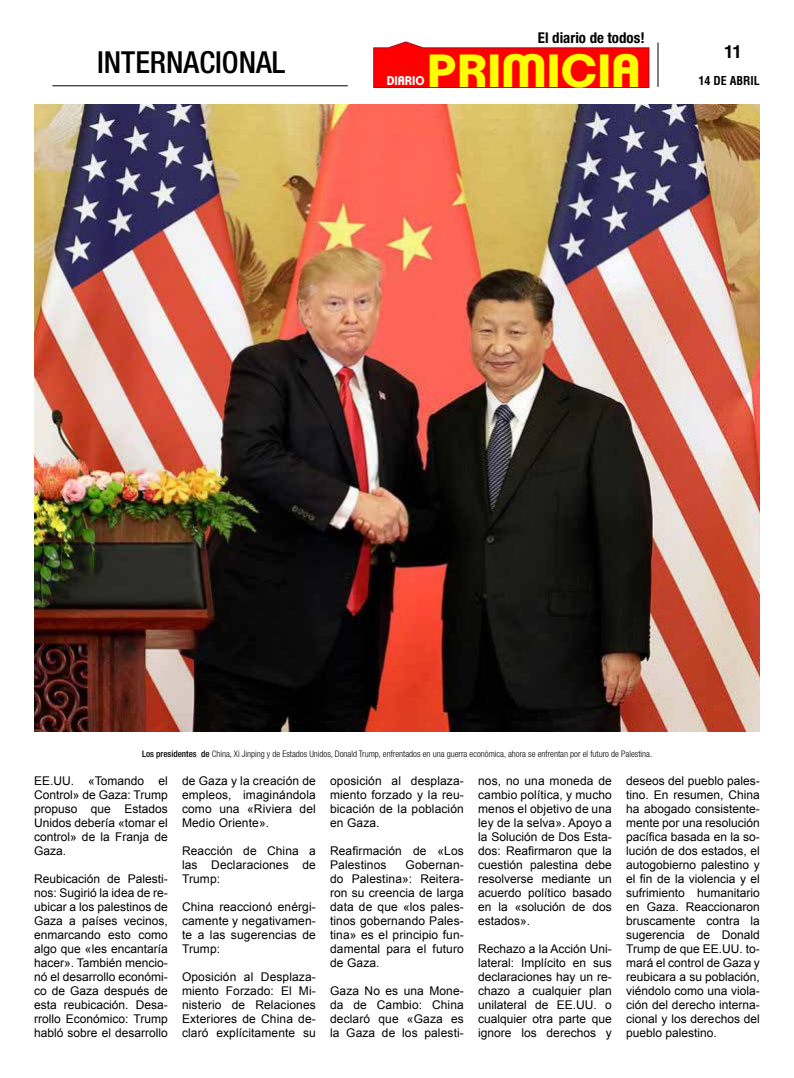
<style>
.page{position:relative;width:794px;height:1078px;background:#fff}
.page>*{position:absolute;margin:0;border:0;box-sizing:border-box;transform-origin:0 0}
.t1{font:700 45.2px "Clemente P Dam";color:#ff0;scale:1.09 1}
.t2{font:500 condensed 30.3px "Helvetica Neue LT Std";color:#000}
.t3{font:700 18px "Helvetica LT Std";color:#000}
.t4{font:700 condensed 14.9px "Helvetica Neue LT Std";color:#000}
.t5{font:700 12.2px "Clemente P Dam";color:#fff;scale:.96 1}
.t6{font:12px/14px "Arial";letter-spacing:.01em;color:#000;text-align:justify}
.t7{font:700 condensed 12px "Helvetica LT Std";color:#000}
.t8{font:300 condensed 9px "Helvetica Neue LT Std";color:#000}
.s1{color:#fff}
.s2{font-weight:500}
</style>
<div class="page">
<hr style="left:657px;top:43px;width:1px;height:44px;background:#000">
<hr style="left:52px;top:85px;width:296px;height:1px;background:#000">
<img style="left:34px;top:105px;width:726px;height:626px">
<svg style="left:373px;top:42px;width:276px;height:46px;background:#fa1c1d"></svg>
<h2 class="t2" style="left:97px;top:44px;width:190px">INTERNACIONAL</h2>
<p class="t4" style="left:538px;top:29px;width:113px">El diario de todos!<span class="s1">!</span></p>
<h1 class="t1" style="left:427px;top:44px;width:198px">PRIMICIA</h1>
<p class="t5" style="left:387px;top:73px;width:41px">DIARIO</p>
<h3 class="t3" style="left:724px;top:41px;width:20px">11</h3>
<p class="t7" style="left:698px;top:73px;width:63px">14 DE ABRIL</p>
<p class="t8" style="left:142px;top:748px;width:511px"><span class="s2">Los presidentes de</span> China, Xi Jinping y de Estados Unidos, Donald Trump, enfrentados en una guerra económica, ahora se enfrentan por el futuro de Palestina.</p>
<p class="t6" style="left:34px;top:773px;width:135px">EE.UU. «Tomando el Control» de Gaza: Trump propuso que Estados Unidos debería «tomar el control» de la Franja de Gaza.</p>
<p class="t6" style="left:34px;top:871px;width:135px">Reubicación de Palesti&shy;nos: Sugirió la idea de re&shy;ubicar a los palestinos de Gaza a países vecinos, enmarcando esto como algo que «les encantaría hacer». También mencio&shy;nó el desarrollo económi&shy;co de Gaza después de esta reubicación. Desa&shy;rrollo Económico: Trump habló sobre el desarrollo</p>
<p class="t6" style="left:182px;top:773px;width:135px">de Gaza y la creación de empleos, imaginándola como una «Riviera del Medio Oriente».</p>
<p class="t6" style="left:182px;top:843px;width:135px">Reacción de China a las Declaraciones de Trump:</p>
<p class="t6" style="left:182px;top:899px;width:135px">China reaccionó enérgi&shy;camente y negativamen&shy;te a las sugerencias de Trump:</p>
<p class="t6" style="left:182px;top:969px;width:135px">Oposición al Desplaza&shy;miento Forzado: El Mi&shy;nisterio de Relaciones Exteriores de China de&shy;claró explícitamente su</p>
<p class="t6" style="left:330px;top:773px;width:135px">oposición al desplaza&shy;miento forzado y la reu&shy;bicación de la población en Gaza.</p>
<p class="t6" style="left:330px;top:843px;width:135px">Reafirmación de «Los<br>Palestinos</p>
<p class="t6" style="left:330px;top:857px;width:135px;text-indent:75px">Gobernan&shy;do Palestina»: Reitera&shy;ron su creencia de larga data de que «los pales&shy;tinos gobernando Pales&shy;tina» es el principio fun&shy;damental para el futuro de Gaza.</p>
<p class="t6" style="left:330px;top:983px;width:135px">Gaza No es una Mone&shy;da de Cambio: China declaró que «Gaza es la Gaza de los palesti-</p>
<p class="t6" style="left:478px;top:773px;width:135px">nos, no una moneda de cambio política, y mucho menos el objetivo de una ley de la selva». Apoyo a la Solución de Dos Esta&shy;dos: Reafirmaron que la cuestión palestina debe resolverse mediante un acuerdo político basado en la «solución de dos estados».</p>
<p class="t6" style="left:478px;top:941px;width:135px">Rechazo a la Acción Uni&shy;lateral: Implícito en sus declaraciones hay un re&shy;chazo a cualquier plan unilateral de EE.UU. o cualquier otra parte que ignore los derechos y</p>
<p class="t6" style="left:626px;top:773px;width:135px">deseos del pueblo pales&shy;tino. En resumen, China ha abogado consistente&shy;mente por una resolución pacífica basada en la so&shy;lución de dos estados, el autogobierno palestino y el fin de la violencia y el sufrimiento humanitario en Gaza. Reaccionaron bruscamente contra la sugerencia de Donald Trump de que EE.UU. to&shy;mará el control de Gaza y reubicara a su población, viéndolo como una viola&shy;ción del derecho interna&shy;cional y los derechos del pueblo palestino.</p>
</div>
